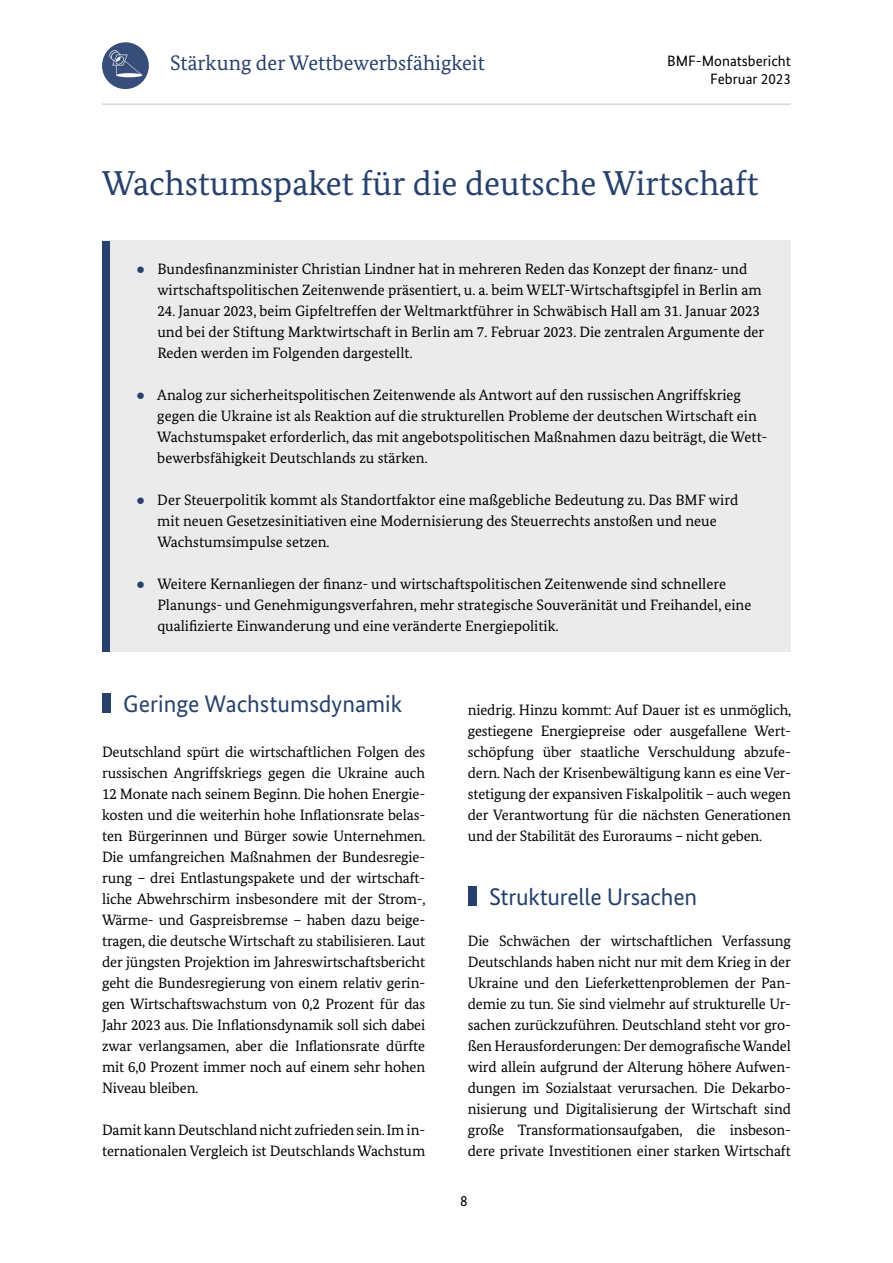
<style>
.page{position:relative;width:893px;height:1263px;background:#fff}
.page>*{position:absolute;margin:0;border:0;box-sizing:border-box;transform-origin:0 0}
.t1{font:34.5px "Bundes Serif";color:#26416c}
.Überschrift_zweite_E{font:24px "Bundes Sans";color:#26416c}
.t2{font:21px "Bundes Serif";color:#26416c}
.Zweispaltiger_Fließt{font:15px/21px "Bundes Serif";letter-spacing:-.01em;color:#000;text-align:justify}
.Bulletpoints_Teaser{font:15px/21px "Bundes Serif";color:#000}
.t3{font:15px/18px "Bundes Sans";color:#000;text-align:right}
.s1{font-family:"Arial";color:#26416c}
</style>
<div class="page">
<hr style="left:102px;top:103px;width:689px;height:2px;background:#d6d6d6">
<div style="left:102px;top:241px;width:689px;height:137px;background:#ebebeb"></div>
<div style="left:102px;top:367px;width:689px;height:116px;background:#ebebeb"></div>
<div style="left:102px;top:472px;width:689px;height:95px;background:#ebebeb"></div>
<div style="left:102px;top:556px;width:689px;height:95px;background:#ebebeb"></div>
<div style="left:102px;top:694px;width:9px;height:19px;background:#26416c"></div>
<div style="left:468px;top:887px;width:8px;height:19px;background:#26416c"></div>
<div style="left:102px;top:241px;width:7px;height:411px;background:#26416c"></div>
<div style="left:102px;top:42px;width:47px;height:47px;background:#374d7a;border-radius:50%"></div>
<svg style="left:109px;top:50px;width:33px;height:27px"></svg>
<h3 class="t2" style="left:170px;top:50px;width:316px">Stärkung der Wettbewerbsfähigkeit</h3>
<p class="t3" style="left:667px;top:51px;width:125px">BMF-Monatsbericht<br>Februar 2023</p>
<h1 class="t1" style="left:102px;top:162px;width:658px">Wachstumspaket für die deutsche Wirtschaft</h1>
<p class="Bulletpoints_Teaser" style="left:157px;top:258px;width:606px;text-indent:-21px"><span class="s1">●</span> Bundesfinanzminister Christian Lindner hat in mehreren Reden das Konzept der finanz- und wirtschaftspolitischen Zeitenwende präsentiert, u. a. beim WELT-Wirtschaftsgipfel in Berlin am</p>
<p class="Bulletpoints_Teaser" style="left:157px;top:300px;width:609px">24. Januar 2023, beim Gipfeltreffen der Weltmarktführer in Schwäbisch Hall am 31. Januar 2023 und bei der Stiftung Marktwirtschaft in Berlin am 7. Februar 2023. Die zentralen Argumente der<br>Reden werden im Folgenden dargestellt.</p>
<p class="Bulletpoints_Teaser" style="left:157px;top:384px;width:612px;text-indent:-21px"><span class="s1">●</span> Analog zur sicherheitspolitischen Zeitenwende als Antwort auf den russischen Angriffskrieg gegen die Ukraine ist als Reaktion auf die strukturellen Probleme der deutschen Wirtschaft ein Wachstumspaket erforderlich, das mit angebotspolitischen Maßnahmen dazu beiträgt, die Wett&shy;bewerbsfähigkeit Deutschlands zu stärken.</p>
<p class="Bulletpoints_Teaser" style="left:157px;top:489px;width:582px;text-indent:-21px"><span class="s1">●</span> Der Steuerpolitik kommt als Standortfaktor eine maßgebliche Bedeutung zu. Das BMF wird mit neuen Gesetzesinitiativen eine Modernisierung des Steuerrechts anstoßen und neue<br>Wachstumsimpulse setzen.</p>
<p class="Bulletpoints_Teaser" style="left:157px;top:573px;width:596px;text-indent:-21px"><span class="s1">●</span> Weitere Kernanliegen der finanz- und wirtschaftspolitischen Zeitenwende sind schnellere<br>Planungs- und Genehmigungsverfahren, mehr strategische Souveränität und Freihandel, eine qualifizierte Einwanderung und eine veränderte Energiepolitik.</p>
<h2 class="Überschrift_zweite_E" style="left:123px;top:689px;width:280px">Geringe Wachstumsdynamik</h2>
<p class="Zweispaltiger_Fließt" style="left:102px;top:741px;width:325px">Deutschland spürt die wirtschaftlichen Folgen des russischen Angriffskriegs gegen die Ukraine auch 12 Monate nach seinem Beginn. Die hohen Energie&shy;kosten und die weiterhin hohe Inflationsrate belas&shy;ten Bürgerinnen und Bürger sowie Unternehmen.<br>Die umfangreichen Maßnahmen der Bundesregie&shy;rung – drei Entlastungspakete und der wirtschaft&shy;liche Abwehrschirm insbesondere mit der Strom-, Wärme- und Gaspreisbremse – haben dazu beige&shy;tragen, die deutsche Wirtschaft zu stabilisieren. Laut der jüngsten Projektion im Jahreswirtschaftsbericht geht die Bundesregierung von einem relativ gerin&shy;gen Wirtschaftswachstum von 0,2 Prozent für das Jahr 2023 aus. Die Inflationsdynamik soll sich dabei zwar verlangsamen, aber die Inflationsrate dürfte mit 6,0 Prozent immer noch auf einem sehr hohen Niveau bleiben.</p>
<p class="Zweispaltiger_Fließt" style="left:102px;top:1119px;width:325px">Damit kann Deutschland nicht zufrieden sein. Im in&shy;ternationalen Vergleich ist Deutschlands Wachstum</p>
<p class="Zweispaltiger_Fließt" style="left:468px;top:699px;width:325px">niedrig. Hinzu kommt: Auf Dauer ist es unmöglich, gestiegene Energiepreise oder ausgefallene Wert&shy;schöpfung über staatliche Verschuldung abzufe&shy;dern. Nach der Krisenbewältigung kann es eine Ver&shy;stetigung der expansiven Fiskalpolitik – auch wegen der Verantwortung für die nächsten Generationen und der Stabilität des Euroraums – nicht geben.</p>
<h3 class="Überschrift_zweite_E" style="left:489px;top:882px;width:210px">Strukturelle Ursachen</h3>
<p class="Zweispaltiger_Fließt" style="left:468px;top:930px;width:325px">Die Schwächen der wirtschaftlichen Verfassung Deutschlands haben nicht nur mit dem Krieg in der Ukraine und den Lieferkettenproblemen der Pan&shy;demie zu tun. Sie sind vielmehr auf strukturelle Ur&shy;sachen zurückzuführen. Deutschland steht vor gro&shy;ßen Herausforderungen: Der demografische Wandel wird allein aufgrund der Alterung höhere Aufwen&shy;dungen im Sozialstaat verursachen. Die Dekarbo&shy;nisierung und Digitalisierung der Wirtschaft sind große Transformationsaufgaben, die insbeson&shy;dere private Investitionen einer starken Wirtschaft</p>
<p class="t3" style="left:460px;top:1192px;width:9px">8</p>
</div>
